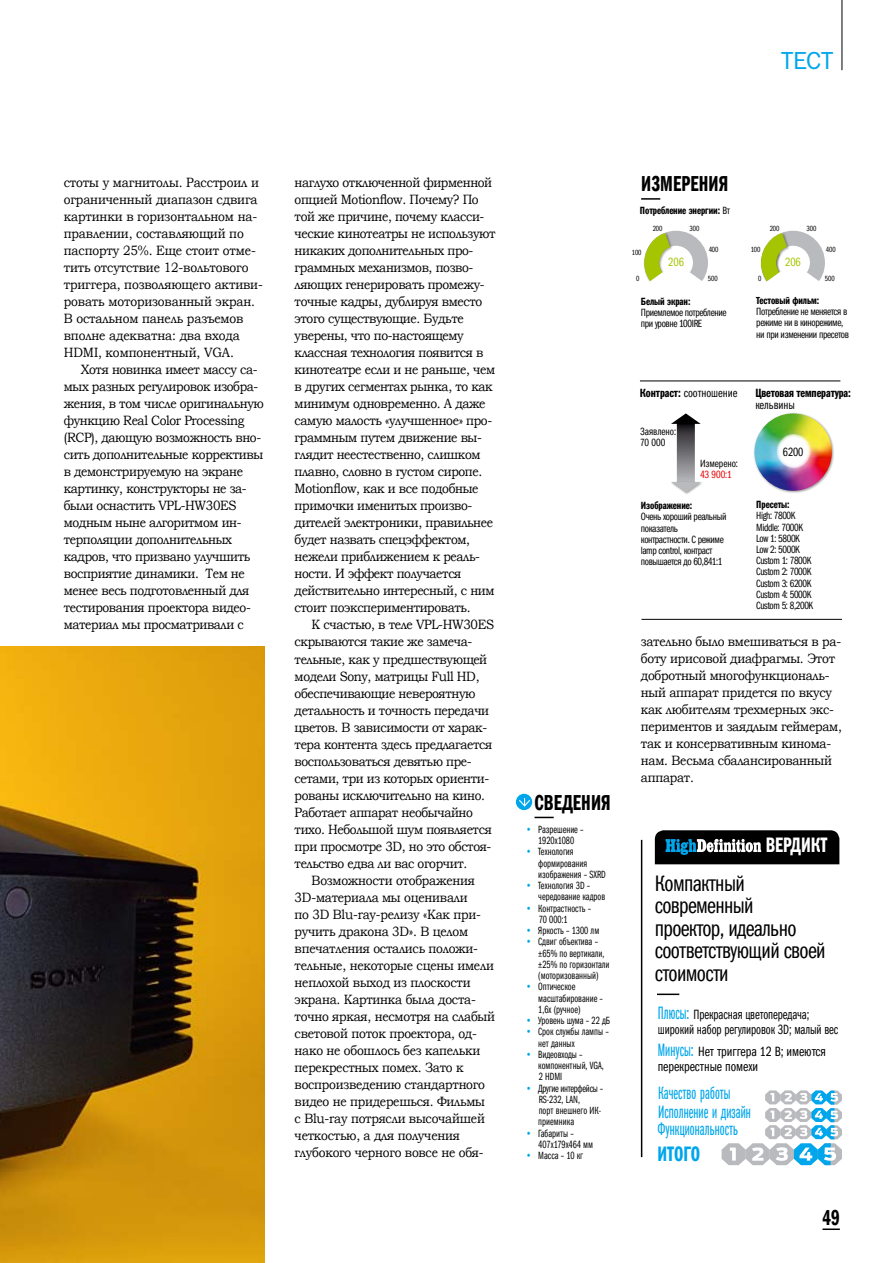
<style>
.page{position:relative;width:893px;height:1263px;background:#fff}
.page>*{position:absolute;margin:0;border:0;box-sizing:border-box;transform-origin:0 0}
.t1{font:24.75px "Franklin Gothic Book C";color:#00a6eb}
.t2{font:22.5px/22.5px "Franklin Gothic Book Cmp C";letter-spacing:-.03em;color:#000}
.t3{font:21.75px "Franklin Gothic Demi Cmp C";letter-spacing:.005em;color:#000;scale:.9 1}
.t4{font:21px "Franklin Gothic Demi Cmp C";color:#fff;scale:.9 1}
.t5{font:21px "Franklin Gothic Demi Cmp C";color:#00a6eb;scale:.9 1}
.t6{font:18px/18px "Franklin Gothic Book X Cmp C";letter-spacing:.005em;color:#00a6eb;scale:.9 1}
.t7{font:13.5px/17px "Bookman Old Style";letter-spacing:-.03em;color:#000;scale:.9 1}
.t8{font:13.5px/17px "Bookman Old Style";letter-spacing:-.01em;color:#000;scale:.9 1}
.t9{font:13.5px/15px "Franklin Gothic Book Cmp C";letter-spacing:-.005em;color:#000;scale:.9 1}
.t10{font:13.5px/15px "Franklin Gothic Book Cmp C";letter-spacing:-.005em;color:#000}
.t11{font:12px "Franklin Gothic Book Cmp C";letter-spacing:-.005em;color:#000}
.t12{font:12px "Franklin Gothic Demi Cmp C";letter-spacing:-.005em;color:#000}
.t13{font:12px "Franklin Gothic Book Cmp C";letter-spacing:-.005em;color:#a5c500}
.t14{font:10.5px/11.2px "Franklin Gothic Book Cmp C";color:#000;scale:.9 1}
.t15{font:10.5px/11.2px "Franklin Gothic Book Cmp C";letter-spacing:-.02em;color:#000}
.t16{font:10.5px "Franklin Gothic Demi Cmp C";letter-spacing:-.005em;color:#000}
.t17{font:10.5px "Franklin Gothic Book Cmp C";letter-spacing:-.02em;color:#000;scale:.9 1}
.t18{font:10.5px "Franklin Gothic Book Cmp C";color:#e60004}
.t19{font:7.5px "Franklin Gothic Book Cmp C";letter-spacing:-.005em;color:#000}
.s1{color:#00a6eb}
.s2{font-family:"Franklin Gothic Book Cmp C"}
.s3{font-family:"Franklin Gothic Demi Cmp C"}
.s4{font-family:"Franklin Gothic Book X Cmp C";font-size:18px;color:#00a6eb}
</style>
<div class="page">
<svg style="left:822px;top:1228px;width:18px;height:2px"></svg>
<hr style="left:842px;top:0;width:1px;height:70px;background:#000">
<svg style="left:535px;top:817px;width:19px;height:1px"></svg>
<svg style="left:516px;top:794px;width:16px;height:16px"></svg>
<svg style="left:518px;top:798px;width:13px;height:9px"></svg>
<hr style="left:641px;top:840px;width:1px;height:317px;background:#000">
<hr style="left:657px;top:993px;width:22px;height:2px;background:#000">
<svg style="left:654px;top:830px;width:186px;height:35px"></svg>
<svg style="left:722px;top:1090px;width:120px;height:75px"></svg>
<img style="left:0;top:646px;width:265px;height:617px">
<svg style="left:641px;top:198px;width:19px;height:2px"></svg>
<hr style="left:640px;top:381px;width:200px;height:1px;background:#000">
<svg style="left:677px;top:424px;width:18px;height:57px"></svg>
<svg style="left:671px;top:413px;width:30px;height:11px"></svg>
<div style="left:670px;top:481px;width:33px;height:15px;background:#000;opacity:.35"></div>
<svg style="left:671px;top:482px;width:30px;height:10px"></svg>
<div style="left:754px;top:412px;width:81px;height:81px;background:#000;opacity:.35"></div>
<img style="left:754px;top:413px;width:78px;height:78px;border-radius:39px">
<svg style="left:777px;top:434px;width:34px;height:34px"></svg>
<hr style="left:641px;top:619px;width:201px;height:1px;background:#000">
<svg style="left:644px;top:230px;width:64px;height:52px"></svg>
<svg style="left:760px;top:230px;width:65px;height:52px"></svg>
<h1 class="t1" style="left:781px;top:46px;width:54px">тест</h1>
<p class="t8" style="left:64px;top:174px;width:223px">стоты у магнитолы. Расстроил и ограниченный диапазон сдвига картинки в горизонтальном на&shy;правлении, составляющий по паспорту 25%. Еще стоит отме&shy;тить отсутствие 12-вольтового триггера, позволяющего активи&shy;ровать моторизованный экран.<br>В остальном панель разъемов вполне адекватна: два входа<br>HDMI, компонентный, VGA.</p>
<p class="t7" style="left:64px;top:361px;width:224px;text-indent:17px">Хотя новинка имеет массу са&shy;мых разных регулировок изобра&shy;жения, в том числе оригинальную функцию Real Color Processing (RCP), дающую возможность вно&shy;сить дополнительные коррективы в демонстрируемую на экране картинку, конструкторы не за&shy;были оснастить VPL-HW30ES модным ныне алгоритмом ин&shy;терполяции дополнительных кадров, что призвано улучшить восприятие динамики. Тем не менее весь подготовленный для тестирования проектора видео&shy;материал мы просматривали с</p>
<p class="t7" style="left:295px;top:174px;width:225px">наглухо отключенной фирменной опцией Motionflow. Почему? По той же причине, почему класси&shy;ческие кинотеатры не используют никаких дополнительных про&shy;граммных механизмов, позво&shy;ляющих генерировать промежу&shy;точные кадры, дублируя вместо этого существующие. Будьте уверены, что по-настоящему классная технология появится в кинотеатре если и не раньше, чем в других сегментах рынка, то как минимум одновременно. А даже самую малость «улучшенное» про&shy;граммным путем движение вы&shy;глядит неестественно, слишком плавно, словно в густом сиропе.<br>Motionflow, как и все подобные примочки именитых произво&shy;дителей электроники, правильнее будет назвать спецэффектом, нежели приближением к реаль&shy;ности. И эффект получается действительно интересный, с ним стоит поэкспериментировать.</p>
<p class="t7" style="left:295px;top:616px;width:223px;text-indent:17px">К счастью, в теле VPL-HW30ES скрываются такие же замеча&shy;тельные, как у предшествующей модели Sony, матрицы Full HD, обеспечивающие невероятную детальность и точность передачи цветов. В зависимости от харак&shy;тера контента здесь предлагается воспользоваться девятью пре&shy;сетами, три из которых ориенти&shy;рованы исключительно на кино.<br>Работает аппарат необычайно тихо. Небольшой шум появляется при просмотре 3D, но это обстоя&shy;тельство едва ли вас огорчит.</p>
<p class="t7" style="left:295px;top:872px;width:224px;text-indent:17px">Возможности отображения<br>3D-материала мы оценивали<br>по 3D Blu-ray-релизу «Как при&shy;ручить дракона 3D». В целом впечатления остались положи&shy;тельные, некоторые сцены имели неплохой выход из плоскости экрана. Картинка была доста&shy;точно яркая, несмотря на слабый световой поток проектора, од&shy;нако не обошлось без капельки перекрестных помех. Зато к воспроизведению стандартного видео не придерешься. Фильмы<br>с Blu-ray потрясли высочайшей четкостью, а для получения глубокого черного вовсе не обя-</p>
<h3 class="t3" style="left:535px;top:790px;width:86px">сведения</h3>
<p class="t14" style="left:525px;top:824px;width:66px;text-align:center"><span class="s1">•</span> Разрешение –<br>1920х1080</p>
<p class="t14" style="left:538px;top:846px;width:75px;text-indent:-13px"><span class="s1">•</span> Технология формирования изображения – SXRD</p>
<p class="t14" style="left:538px;top:880px;width:76px;text-indent:-13px"><span class="s1">•</span> Технология 3D – чередование кадров</p>
<p class="t14" style="left:539px;top:902px;width:60px;text-indent:-13px"><span class="s1">•</span> Контрастность –<br>70 000:1</p>
<p class="t14" style="left:525px;top:925px;width:84px"><span class="s1">•</span> Яркость – 1300 лм</p>
<p class="t14" style="left:538px;top:936px;width:81px;text-indent:-13px"><span class="s1">•</span> Сдвиг объектива – ±65% по вертикали, ±25% по горизонтали (моторизованный)</p>
<p class="t14" style="left:538px;top:981px;width:74px;text-indent:-13px"><span class="s1">•</span> О птическое масштабирование –<br>1,6х (ручное)</p>
<p class="t17" style="left:525px;top:1015px;width:96px"><span class="s1">•</span> Уровень шума – 22 дБ</p>
<p class="t14" style="left:538px;top:1026px;width:80px;text-indent:-13px"><span class="s1">•</span> Срок службы лампы – нет данных</p>
<p class="t14" style="left:538px;top:1048px;width:74px;text-indent:-13px"><span class="s1">•</span> Видеовходы – компонентный, VGA,<br>2 HDMI</p>
<p class="t14" style="left:538px;top:1082px;width:74px;text-indent:-13px"><span class="s1">•</span> Другие интерфейсы –<br>RS-232, LAN,<br>порт внешнего ИК&shy;приемника</p>
<p class="t14" style="left:538px;top:1127px;width:63px;text-indent:-13px"><span class="s1">•</span> Габариты –<br>407х179х464 мм</p>
<p class="t17" style="left:525px;top:1150px;width:66px"><span class="s1">•</span> М асса – 10 кг</p>
<h3 class="t3" style="left:641px;top:172px;width:98px">измерения</h3>
<p class="t16" style="left:640px;top:205px;width:92px">Потребление энергии: <span class="s2">Вт</span></p>
<p class="t19" style="left:653px;top:225px;width:11px">200</p>
<p class="t19" style="left:690px;top:225px;width:11px">300</p>
<p class="t19" style="left:770px;top:225px;width:11px">200</p>
<p class="t19" style="left:806px;top:225px;width:11px">300</p>
<p class="t19" style="left:751px;top:246px;width:11px">100</p>
<p class="t19" style="left:632px;top:248px;width:11px">100</p>
<p class="t19" style="left:709px;top:246px;width:11px">400</p>
<p class="t19" style="left:636px;top:274px;width:5px">0</p>
<p class="t19" style="left:758px;top:274px;width:5px">0</p>
<p class="t13" style="left:668px;top:256px;width:17px">206</p>
<p class="t13" style="left:785px;top:256px;width:17px">206</p>
<p class="t19" style="left:708px;top:274px;width:11px">500</p>
<p class="t19" style="left:826px;top:246px;width:11px">400</p>
<p class="t19" style="left:825px;top:274px;width:11px">500</p>
<p class="t16" style="left:641px;top:295px;width:51px">Белый экран:</p>
<p class="t15" style="left:641px;top:307px;width:87px">Приемлемое потребление при уровне 100IRE</p>
<p class="t16" style="left:756px;top:294px;width:65px">Тестовый фильм:</p>
<p class="t15" style="left:756px;top:306px;width:94px">Потребление не меняется в режиме ни в кинорежиме, ни при изменении пресетов</p>
<p class="t11" style="left:640px;top:386px;width:99px"><span class="s3">Контраст:</span> соотношение</p>
<p class="t15" style="left:640px;top:426px;width:38px">Заявлено:<br>70 000</p>
<p class="t15" style="left:700px;top:458px;width:39px">Измерено:</p>
<p class="t18" style="left:700px;top:469px;width:33px">43 900:1</p>
<p class="t16" style="left:641px;top:500px;width:53px">Изображение:</p>
<p class="t15" style="left:641px;top:511px;width:87px">Очень хороший реальный показатель контрастности. C режиме lamp control, контраст повышается до 60,841:1</p>
<p class="t12" style="left:755px;top:386px;width:97px">Цветовая температура:</p>
<p class="t11" style="left:755px;top:398px;width:41px">кельвины</p>
<p class="t11" style="left:783px;top:445px;width:22px">6200</p>
<p class="t16" style="left:756px;top:498px;width:35px">Пресеты:</p>
<p class="t15" style="left:756px;top:510px;width:58px">High: 7800K<br>Middle: 7000K<br>Low 1: 5800K<br>Low 2: 5000K<br>Custom 1: 7800K<br>Custom 2: 7000K<br>Custom 3: 6200K<br>Custom 4: 5000K<br>Custom 5: 8,200K</p>
<p class="t7" style="left:641px;top:633px;width:225px">зательно было вмешиваться в ра&shy;боту ирисовой диафрагмы. Этот добротный многофункциональ&shy;ный аппарат придется по вкусу как любителям трехмерных экс&shy;периментов и заядлым геймерам, так и консервативным кинома&shy;нам. Весьма сбалансированный аппарат.</p>
<h3 class="t4" style="left:766px;top:833px;width:70px">Вердикт</h3>
<h2 class="t2" style="left:655px;top:872px;width:172px">Компактный современный проектор, идеально соответствующий своей стоимости</h2>
<p class="t9" style="left:658px;top:1007px;width:202px"><span class="s4">Плюсы:</span> Прекрасная цветопередача; широкий набор регулировок 3D; малый вес</p>
<p class="t10" style="left:658px;top:1043px;width:170px"><span class="s4">Минусы:</span> Нет триггера 12 В; имеются перекрестные помехи</p>
<h3 class="t6" style="left:657px;top:1084px;width:105px">Качество работы исполнение и дизайн функциональность</h3>
<h3 class="t5" style="left:657px;top:1142px;width:49px">итого</h3>
<h3 class="t3" style="left:822px;top:1205px;width:21px">49</h3>
</div>
